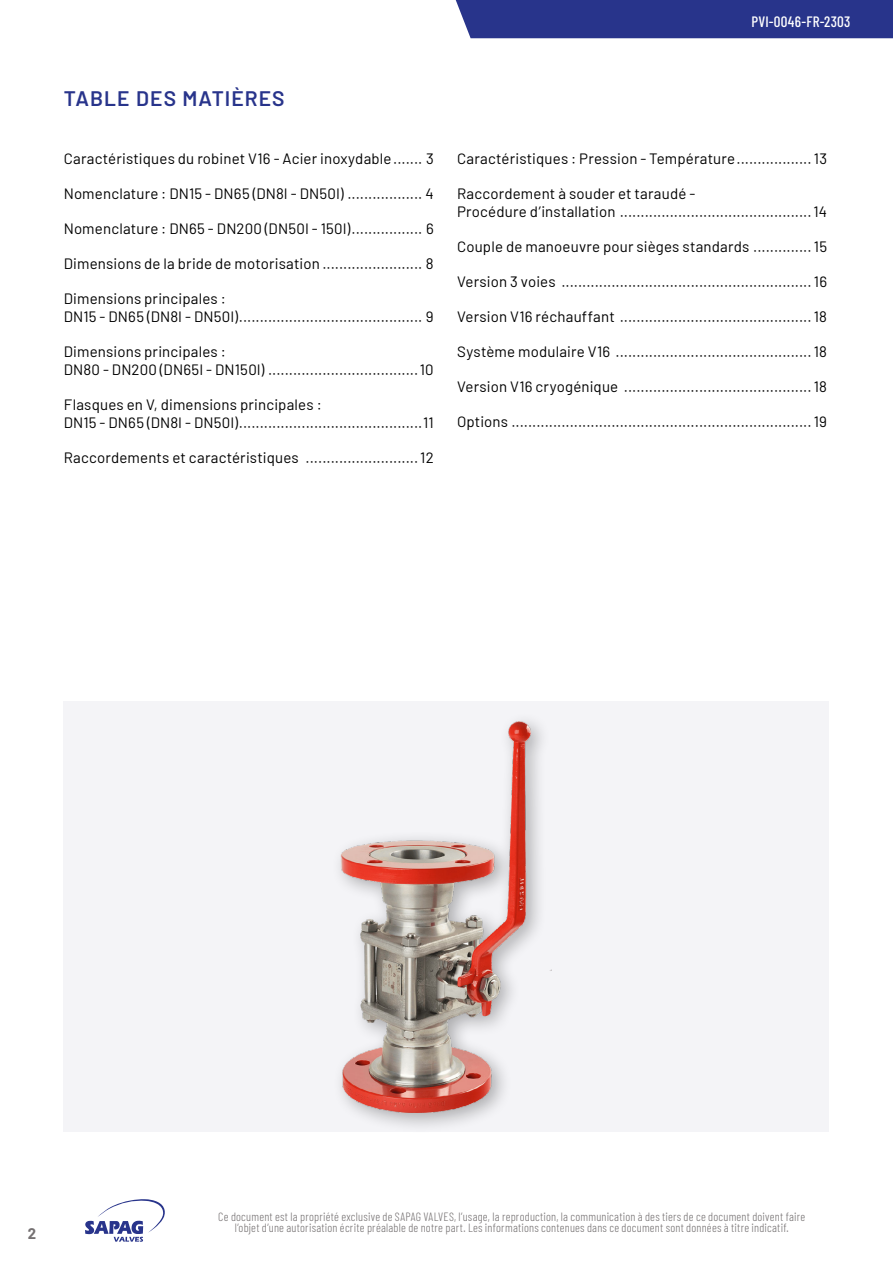
<style>
.page{position:relative;width:893px;height:1263px;background:#fff}
.page>*{position:absolute;margin:0;border:0;box-sizing:border-box;transform-origin:0 0}
.t1{font:600 21px "Barlow";letter-spacing:.05em;color:#28348b}
.t2{font:15px/18px "Barlow";letter-spacing:.01em;color:#000}
.t3{font:500 15px "Barlow Condensed";letter-spacing:.02em;color:#fff}
.t4{font:700 15px "Barlow";color:#757172}
.t5{font:300 12px/10.5px "Barlow Condensed";letter-spacing:.02em;color:#757172;text-align:center}
</style>
<div class="page">
<svg style="left:85px;top:1199px;width:80px;height:43px"></svg>
<div style="left:64px;top:702px;width:765px;height:430px;background:#f4f4f7"></div>
<div style="left:331px;top:712px;width:234px;height:422px;background:#000;opacity:.3"></div>
<img style="left:331px;top:721px;width:234px;height:391px">
<div style="left:455px;top:0;width:438px;height:38px;background:#28348b"></div>
<h1 class="t1" style="left:64px;top:83px;width:222px">TABLE DES MATIÈRES</h1>
<p class="t2" style="left:64px;top:148px;width:371px">Caractéristiques du robinet V16 - Acier inoxydable....... 3</p>
<p class="t2" style="left:64px;top:183px;width:371px">Nomenclature : DN15 - DN65 (DN8I - DN50I) .................. 4</p>
<p class="t2" style="left:64px;top:218px;width:371px">Nomenclature : DN65 - DN200 (DN50I - 150I)................. 6</p>
<p class="t2" style="left:64px;top:253px;width:371px">Dimensions de la bride de motorisation ........................ 8</p>
<p class="t2" style="left:64px;top:288px;width:371px">Dimensions principales :<br>DN15 - DN65 (DN8I - DN50I)............................................ 9</p>
<p class="t2" style="left:64px;top:341px;width:371px">Dimensions principales :<br>DN80 - DN200 (DN65I - DN150I) ....................................10</p>
<p class="t2" style="left:64px;top:394px;width:371px">Flasques en V, dimensions principales :<br>DN15 - DN65 (DN8I - DN50I)............................................11</p>
<p class="t2" style="left:64px;top:447px;width:371px">Raccordements et caractéristiques ...........................12</p>
<p class="t3" style="left:751px;top:11px;width:101px">PVI-0046-FR-2303</p>
<p class="t2" style="left:457px;top:148px;width:371px">Caractéristiques : Pression - Température..................13</p>
<p class="t2" style="left:457px;top:183px;width:371px">Raccordement à souder et taraudé -<br>Procédure d’installation ..............................................14</p>
<p class="t2" style="left:457px;top:236px;width:371px">Couple de manoeuvre pour sièges standards ..............15</p>
<p class="t2" style="left:457px;top:271px;width:371px">Version 3 voies ............................................................16</p>
<p class="t2" style="left:457px;top:306px;width:371px">Version V16 réchauffant ..............................................18</p>
<p class="t2" style="left:457px;top:341px;width:371px">Système modulaire V16 ...............................................18</p>
<p class="t2" style="left:457px;top:376px;width:371px">Version V16 cryogénique .............................................18</p>
<p class="t2" style="left:457px;top:411px;width:371px">Options ........................................................................19</p>
<p class="t4" style="left:28px;top:1222px;width:10px">2</p>
<p class="t5" style="left:218px;top:1211px;width:588px">Ce document est la propriété exclusive de SAPAG VALVES, l’usage, la reproduction, la communication à des tiers de ce document doivent faire l’objet d’une autorisation écrite préalable de notre part. Les informations contenues dans ce document sont données à titre indicatif.</p>
</div>
